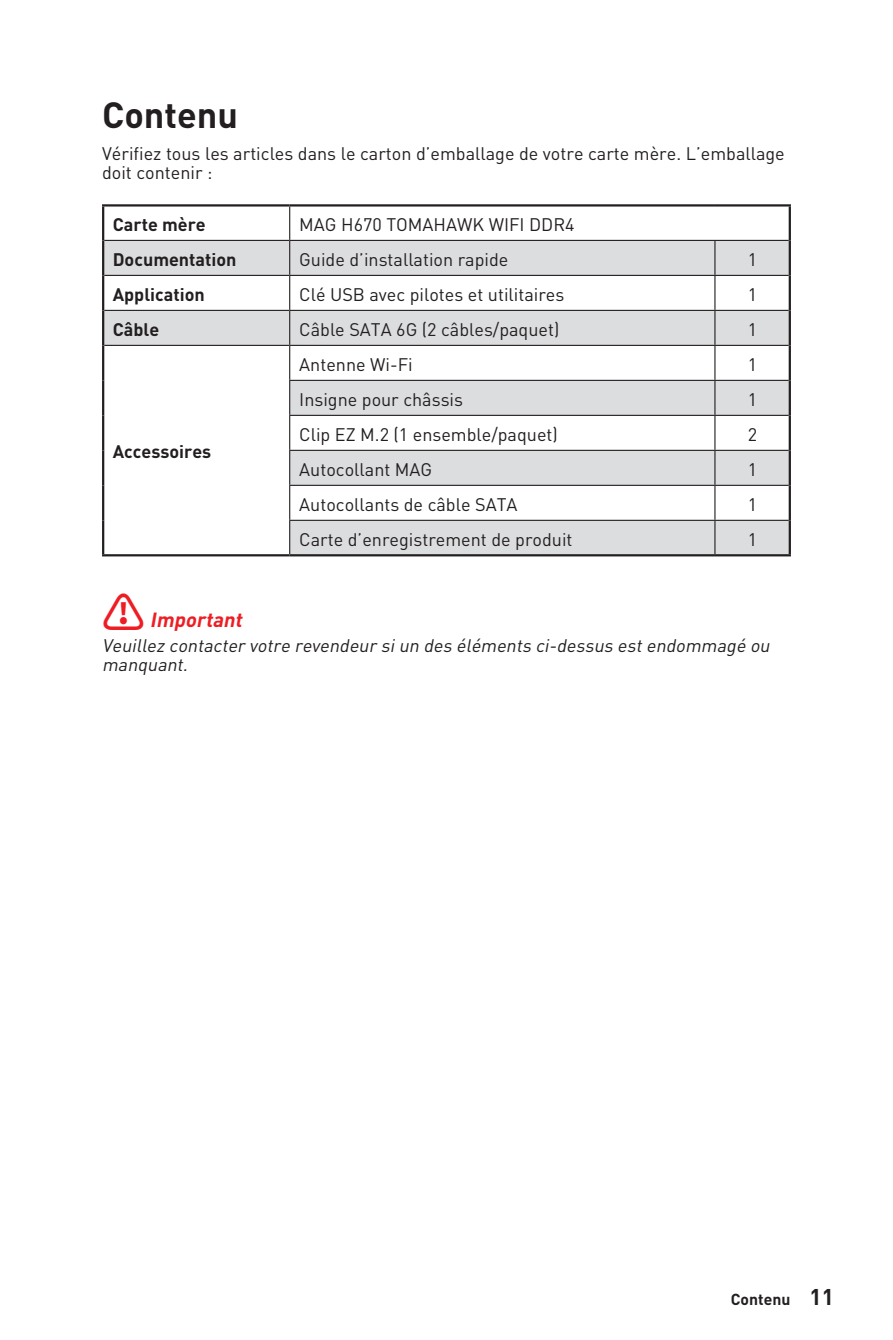
<style>
.page{position:relative;width:893px;height:1340px;background:#fff}
.page>*{position:absolute;margin:0;border:0;box-sizing:border-box;transform-origin:0 0}
.t1{font:700 36px "MSI Din Pro Noto CJK";color:#231f20}
.t2{font:italic 700 20.25px "MSI Din Pro Noto CJK";color:#ee1d23}
.t3{font:18px/19.1px "MSI Din Pro Noto CJK";color:#231f20}
.t4{font:italic 18px/19.1px "MSI Din Pro Noto CJK";color:#231f20}
.t5{font:700 18px "MSI Din Pro Noto CJK";color:#231f20}
.t6{font:700 15.75px "MSI Din Pro Noto CJK";color:#231f20}
.s1{font-style:normal;font-size:42.75px}
.s2{font-size:22.5px}
</style>
<div class="page">
<svg style="left:104px;top:241px;width:685px;height:313px"></svg>
<hr style="left:102px;top:204px;width:188px;height:2px;background:#231f20">
<hr style="left:102px;top:206px;width:2px;height:34px;background:#231f20">
<hr style="left:290px;top:204px;width:425px;height:2px;background:#231f20">
<hr style="left:715px;top:204px;width:76px;height:2px;background:#231f20">
<hr style="left:789px;top:206px;width:2px;height:34px;background:#231f20">
<hr style="left:102px;top:240px;width:2px;height:35px;background:#231f20">
<hr style="left:789px;top:240px;width:2px;height:35px;background:#231f20">
<hr style="left:102px;top:275px;width:2px;height:35px;background:#231f20">
<hr style="left:789px;top:275px;width:2px;height:35px;background:#231f20">
<hr style="left:102px;top:310px;width:2px;height:35px;background:#231f20">
<hr style="left:789px;top:310px;width:2px;height:35px;background:#231f20">
<hr style="left:102px;top:345px;width:2px;height:35px;background:#231f20">
<hr style="left:789px;top:345px;width:2px;height:35px;background:#231f20">
<hr style="left:102px;top:380px;width:2px;height:35px;background:#231f20">
<hr style="left:789px;top:380px;width:2px;height:35px;background:#231f20">
<hr style="left:102px;top:415px;width:2px;height:35px;background:#231f20">
<hr style="left:789px;top:415px;width:2px;height:35px;background:#231f20">
<hr style="left:102px;top:450px;width:2px;height:35px;background:#231f20">
<hr style="left:789px;top:450px;width:2px;height:35px;background:#231f20">
<hr style="left:102px;top:485px;width:2px;height:35px;background:#231f20">
<hr style="left:789px;top:485px;width:2px;height:35px;background:#231f20">
<hr style="left:102px;top:520px;width:2px;height:34px;background:#231f20">
<hr style="left:789px;top:520px;width:2px;height:34px;background:#231f20">
<hr style="left:102px;top:554px;width:188px;height:2px;background:#231f20">
<hr style="left:290px;top:554px;width:425px;height:2px;background:#231f20">
<hr style="left:715px;top:554px;width:76px;height:2px;background:#231f20">
<hr style="left:289px;top:206px;width:1px;height:34px;background:#231f20">
<hr style="left:104px;top:240px;width:186px;height:1px;background:#231f20">
<hr style="left:290px;top:240px;width:425px;height:1px;background:#231f20">
<hr style="left:289px;top:241px;width:1px;height:34px;background:#231f20">
<hr style="left:715px;top:240px;width:74px;height:1px;background:#231f20">
<hr style="left:714px;top:241px;width:1px;height:34px;background:#231f20">
<hr style="left:104px;top:275px;width:186px;height:1px;background:#231f20">
<hr style="left:290px;top:275px;width:425px;height:1px;background:#231f20">
<hr style="left:289px;top:276px;width:1px;height:34px;background:#231f20">
<hr style="left:715px;top:275px;width:74px;height:1px;background:#231f20">
<hr style="left:714px;top:276px;width:1px;height:34px;background:#231f20">
<hr style="left:104px;top:310px;width:186px;height:1px;background:#231f20">
<hr style="left:290px;top:310px;width:425px;height:1px;background:#231f20">
<hr style="left:289px;top:311px;width:1px;height:34px;background:#231f20">
<hr style="left:715px;top:310px;width:74px;height:1px;background:#231f20">
<hr style="left:714px;top:311px;width:1px;height:34px;background:#231f20">
<hr style="left:104px;top:345px;width:186px;height:1px;background:#231f20">
<hr style="left:290px;top:345px;width:425px;height:1px;background:#231f20">
<hr style="left:289px;top:346px;width:1px;height:34px;background:#231f20">
<hr style="left:715px;top:345px;width:74px;height:1px;background:#231f20">
<hr style="left:714px;top:346px;width:1px;height:34px;background:#231f20">
<hr style="left:289px;top:380px;width:426px;height:1px;background:#231f20">
<hr style="left:289px;top:381px;width:1px;height:34px;background:#231f20">
<hr style="left:715px;top:380px;width:74px;height:1px;background:#231f20">
<hr style="left:714px;top:381px;width:1px;height:34px;background:#231f20">
<hr style="left:289px;top:415px;width:426px;height:1px;background:#231f20">
<hr style="left:289px;top:416px;width:1px;height:34px;background:#231f20">
<hr style="left:715px;top:415px;width:74px;height:1px;background:#231f20">
<hr style="left:714px;top:416px;width:1px;height:34px;background:#231f20">
<hr style="left:289px;top:450px;width:426px;height:1px;background:#231f20">
<hr style="left:289px;top:451px;width:1px;height:34px;background:#231f20">
<hr style="left:715px;top:450px;width:74px;height:1px;background:#231f20">
<hr style="left:714px;top:451px;width:1px;height:34px;background:#231f20">
<hr style="left:289px;top:485px;width:426px;height:1px;background:#231f20">
<hr style="left:289px;top:486px;width:1px;height:34px;background:#231f20">
<hr style="left:715px;top:485px;width:74px;height:1px;background:#231f20">
<hr style="left:714px;top:486px;width:1px;height:34px;background:#231f20">
<hr style="left:289px;top:520px;width:426px;height:1px;background:#231f20">
<hr style="left:289px;top:521px;width:1px;height:33px;background:#231f20">
<hr style="left:715px;top:520px;width:74px;height:1px;background:#231f20">
<hr style="left:714px;top:521px;width:1px;height:33px;background:#231f20">
<h1 class="t1" style="left:102px;top:94px;width:138px">Contenu</h1>
<p class="t3" style="left:102px;top:144px;width:684px">Vérifiez tous les articles dans le carton d’emballage de votre carte mère. L’emballage doit contenir :</p>
<p class="t5" style="left:113px;top:214px;width:95px">Carte mère</p>
<p class="t3" style="left:299px;top:215px;width:277px">MAG H670 TOMAHAWK WIFI DDR4</p>
<p class="t5" style="left:113px;top:249px;width:125px">Documentation</p>
<p class="t3" style="left:299px;top:250px;width:211px">Guide d’installation rapide</p>
<p class="t3" style="left:748px;top:250px;width:11px">1</p>
<p class="t5" style="left:113px;top:284px;width:94px">Application</p>
<p class="t3" style="left:299px;top:285px;width:267px">Clé USB avec pilotes et utilitaires</p>
<p class="t3" style="left:748px;top:285px;width:11px">1</p>
<p class="t5" style="left:113px;top:319px;width:48px">Câble</p>
<p class="t3" style="left:299px;top:320px;width:262px">Câble SATA 6G (2 câbles/paquet)</p>
<p class="t3" style="left:748px;top:320px;width:11px">1</p>
<p class="t5" style="left:113px;top:441px;width:100px">Accessoires</p>
<p class="t3" style="left:299px;top:355px;width:115px">Antenne Wi-Fi</p>
<p class="t3" style="left:748px;top:355px;width:11px">1</p>
<p class="t3" style="left:299px;top:390px;width:165px">Insigne pour châssis</p>
<p class="t3" style="left:748px;top:390px;width:11px">1</p>
<p class="t3" style="left:299px;top:425px;width:260px">Clip EZ M.2 (1 ensemble/paquet)</p>
<p class="t3" style="left:748px;top:425px;width:11px">2</p>
<p class="t3" style="left:299px;top:460px;width:135px">Autocollant MAG</p>
<p class="t3" style="left:748px;top:460px;width:11px">1</p>
<p class="t3" style="left:299px;top:495px;width:220px">Autocollants de câble SATA</p>
<p class="t3" style="left:748px;top:495px;width:11px">1</p>
<p class="t3" style="left:299px;top:530px;width:275px">Carte d’enregistrement de produit</p>
<p class="t3" style="left:748px;top:530px;width:11px">1</p>
<p class="t2" style="left:102px;top:607px;width:152px"><span class="s1">⚠</span> Important</p>
<p class="t4" style="left:102px;top:636px;width:678px">Veuillezcontactervotrerevendeursiundesélémentsci-dessusestendommagéou manquant.</p>
<p class="t6" style="left:731px;top:1289px;width:105px">Contenu <span class="s2">11</span></p>
</div>
